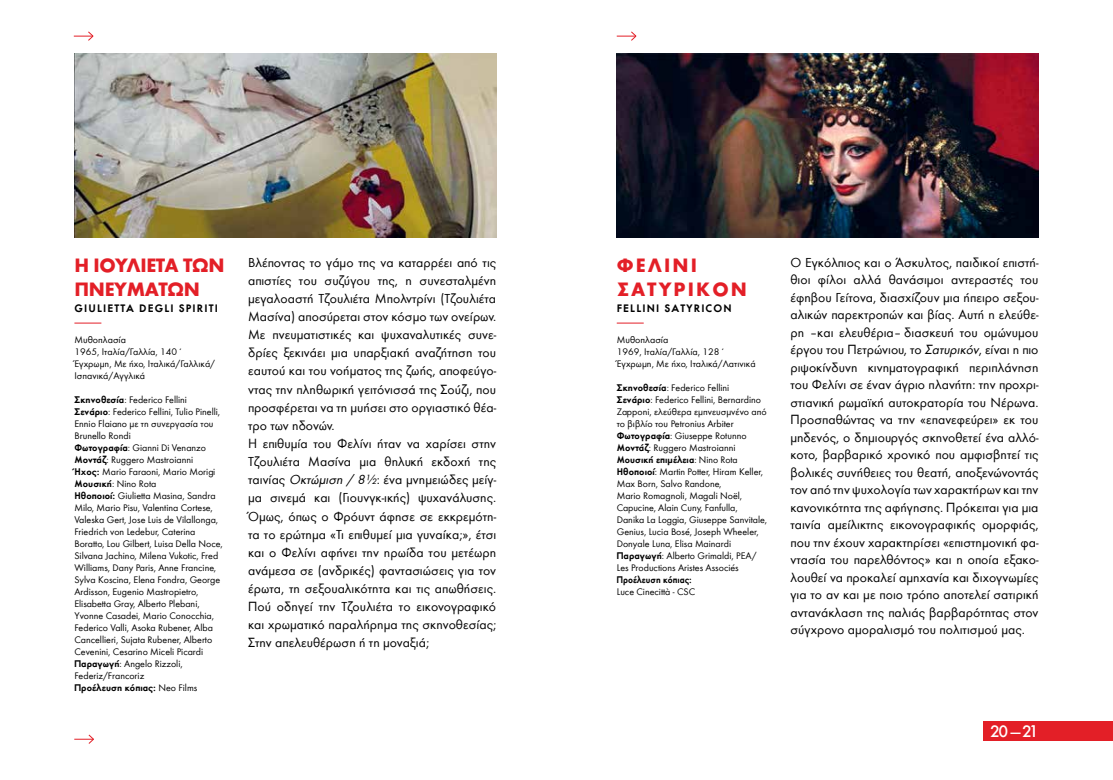
<style>
.page{position:relative;width:1113px;height:780px;background:#fff}
.page>*{position:absolute;margin:0;border:0;box-sizing:border-box;transform-origin:0 0}
.t1{font:700 20px/23.8px "Futura Greek";letter-spacing:-.02em;color:#e31f27}
.t2{font:500 17.5px "Futura Greek";color:#fff}
.t3{font:13.75px/17.5px "Futura Greek";color:#000;text-align:justify}
.t4{font:600 11.25px "Futura Greek";letter-spacing:.1em;color:#000}
.t5{font:10px/12px "Futura Greek";color:#000}
.t6{font:600 10px "Futura Greek";color:#000;scale:.92 1}
.s1{font-weight:600}
.s2{font-family:"Futura Greek Book Oblique Book Obli"}
</style>
<div class="page">
<svg style="left:74px;top:31px;width:20px;height:10px"></svg>
<svg style="left:617px;top:31px;width:20px;height:10px"></svg>
<svg style="left:74px;top:734px;width:20px;height:10px"></svg>
<img style="left:617px;top:53px;width:421px;height:184px">
<svg style="left:617px;top:323px;width:26px;height:1px"></svg>
<div style="left:983px;top:721px;width:130px;height:20px;background:#e31f27"></div>
<img style="left:74px;top:53px;width:422px;height:184px">
<svg style="left:74px;top:323px;width:27px;height:1px"></svg>
<h1 class="t1" style="left:74px;top:253px;width:152px">Η Ιουλιέτα των πνευμάτω</h1>
<h1 class="t1" style="left:184px;top:277px;width:18px">ν</h1>
<p class="t4" style="left:74px;top:302px;width:145px">GIULIETTA DEGLI SPIRITI</p>
<p class="t5" style="left:74px;top:334px;width:142px">Μυθοπλασία<br>1965, Ιταλία/Γαλλία, 140΄<br>Έγχρωμη, Με ήχο, Ιταλικά/Γαλλικά/<br>Ι σπανικά/Αγγλικά</p>
<p class="t5" style="left:74px;top:394px;width:150px"><span class="s1">ΣΚΗΝΟΘΕΣΊΑ</span>: Federico Fellini <span class="s1">ΣΕΝΆΡΙΟ</span>: Federico Fellini, Tulio Pinelli, Ennio Flaiano με τη συνεργασία του Brunello Rondi<br><span class="s1">ΦΩΤΟΓΡΑΦΊΑ</span>: Gianni Di Venanzo <span class="s1">ΜΟΝΤΆΖ</span>: Ruggero Mastroianni<br><span class="s1">ΉΧΟΣ:</span> Mario Faraoni, Mario Morigi <span class="s1">ΜΟΥΣΙΚΉ</span>: Nino Rota<br><span class="s1">ΗΘΟΠΟΙΟΊ:</span> Giulietta Masina, Sandra Milo, Mario Pisu, Valentina Cortese, Valeska Gert, Jose Luis de Vilallonga, Friedrich von Ledebur, Caterina Boratto, Lou Gilbert, Luisa Della Noce, Silvana Jachino, Milena Vukotic, Fred Williams, Dany Paris, Anne Francine, Sylva Koscina, Elena Fondra, George Ardisson, Eugenio Mastropietro, Elisabetta Gray, Alberto Plebani, Yvonne Casadei, Mario Conocchia, Federico Valli, Asoka Rubener, Alba Cancellieri, Sujata Rubener, Alberto Cevenini, Cesarino Miceli Picardi <span class="s1">ΠΑΡΑΓΩΓΉ</span>: Angelo Rizzoli, Federiz/Francoriz<br><span class="s1">ΠΡΟΈΛΕΥΣΗ ΚΌΠΙΑΣ:</span> Neo Films</p>
<p class="t3" style="left:248px;top:253px;width:250px;line-height:18.1px;text-align:left">Βλέποντας το γάμο της να καταρρέει από τις απιστίες του συζύγου της, η συνεσταλμένη μεγαλοαστή Τζουλιέτα Μπολντρίνι (Τζουλιέτα Μασίνα) αποσύρεται στον κόσμο των ονείρων.<br>Με πνευματιστικές και ψυχαναλυτικές συνε&shy;δρίες ξεκινάει μια υπαρξιακή αναζήτηση του εαυτού και του νοήματος της ζωής, αποφεύγο&shy;ντας την πληθωρική γειτόνισσά της Σούζι, που προσφέρεται να τη μυήσει στο οργιαστικό θέα&shy;τρο των ηδονών.<br>Η επιθυμία του Φελίνι ήταν να χαρίσει στην Τζουλιέτα Μασίνα μια θηλυκή εκδοχή της ταινίας <span class="s2">Οκτώμιση / 8½</span>: ένα μνημειώδες μείγ&shy;μα σινεμά και (Γιουνγκ-ικής) ψυχανάλυσης.<br>Όμως, όπως ο Φρόυντ άφησε σε εκκρεμότη&shy;τα το ερώτημα «Τι επιθυμεί μια γυναίκα;», έτσι και ο Φελίνι αφήνει την ηρωίδα του μετέωρη ανάμεσα σε (ανδρικές) φαντασιώσεις για τον έρωτα, τη σεξουαλικότητα και τις απωθήσεις.<br>Πού οδηγεί την Τζουλιέτα το εικονογραφικό και χρωματικό παραλήρημα της σκηνοθεσίας; Στην απελευθέρωση ή τη μοναξιά;</p>
<h1 class="t1" style="left:617px;top:253px;width:58px">ΦΕΛΙΝΙ<br>ΣΑΤΥΡΙΚΟΝ</h1>
<p class="t4" style="left:617px;top:302px;width:116px">FELLINI SATYRICON</p>
<p class="t5" style="left:617px;top:333px;width:140px">Μυθοπλασία<br>1969, Ιταλία/Γαλλία, 128΄<br>Έγχρωμη, Με ήχο, Ιταλικά/Λατινικά</p>
<p class="t5" style="left:617px;top:381px;width:152px"><span class="s1">ΣΚΗΝΟΘΕΣΊΑ</span>: Federico Fellini <span class="s1">ΣΕΝΆΡΙΟ</span>: Federico Fellini, Bernardino Zapponi, ελεύθερα εμπνευσμνένο από το βιβλίο του Petronius Arbiter <span class="s1">ΦΩΤΟΓΡΑΦΊΑ</span>: Giuseppe Rotunno <span class="s1">ΜΟΝΤΆΖ</span>: Ruggero Mastroianni <span class="s1">ΜΟΥΣΙΚΉ ΕΠΙΜΈΛΕΙΑ</span>: Nino Rota <span class="s1">ΗΘΟΠΟΙΟΊ</span>: Martin Potter, Hiram Keller, Max Born, Salvo Randone,<br>Mario Romagnoli, Magali Noël, Capucine, Alain Cuny, Fanfulla, Danika La Loggia, Giuseppe Sanvitale, Genius, Lucia Bosé, Joseph Wheeler, Donyale Luna, Elisa Mainardi <span class="s1">ΠΑΡΑΓΩΓΉ</span>: Alberto Grimaldi, PEA/ Les Productions Aristes Associés</p>
<p class="t6" style="left:617px;top:573px;width:83px">ΠΡΟΈΛΕΥΣΗ ΚΌΠΙΑΣ:</p>
<p class="t5" style="left:617px;top:585px;width:80px">Luce Cinecittà - CSC</p>
<p class="t3" style="left:790px;top:254px;width:250px">Ο Εγκόλπιος και ο Άσκυλτος, παιδικοί επιστή&shy;θιοι φίλοι αλλά θανάσιμοι αντεραστές του έφηβου Γείτονα, διασχίζουν μια ήπειρο σεξου&shy;αλικών παρεκτροπών και βίας. Αυτή η ελεύθε&shy;ρη – και ελευθέρια– διασκευή του ομώνυμου έργου του Πετρώνιου, το <span class="s2">Σατυρικόν</span>, είναι η πιο ριψοκίνδυνη κινηματογραφική περιπλάνηση του Φελίνι σε έναν άγριο πλανήτη: την προχρι&shy;στιανική ρωμαϊκή αυτοκρατορία του Ν έρωνα.<br>Προσπαθώντας να την «επανεφεύρει» εκ του μηδενός, ο δημιουργός σκηνοθετεί ένα αλλό&shy;κοτο, βαρβαρικό χρονικό που αμφισβητεί τις βολικές συνήθειες του θεατή, αποξενώνοντάς τον από την ψυχολογία των χαρακτήρων και την κανονικότητα της αφήγησης. Πρόκειται για μια ταινία αμείλικτης εικονογραφικής ομορφιάς, που την έχουν χαρακτηρίσει «επιστημονική φα&shy;ντασία του παρελθόντος» και η οποία εξακο&shy;λουθεί να προκαλεί αμηχανία και διχογνωμίες για το αν και με ποιο τρόπο αποτελεί σατιρική αντανάκλαση της παλιάς βαρβαρότητας στον σύγχρονο αμοραλισμό του πολιτισμού μας.</p>
<p class="t2" style="left:990px;top:720px;width:50px">20 —21</p>
</div>
